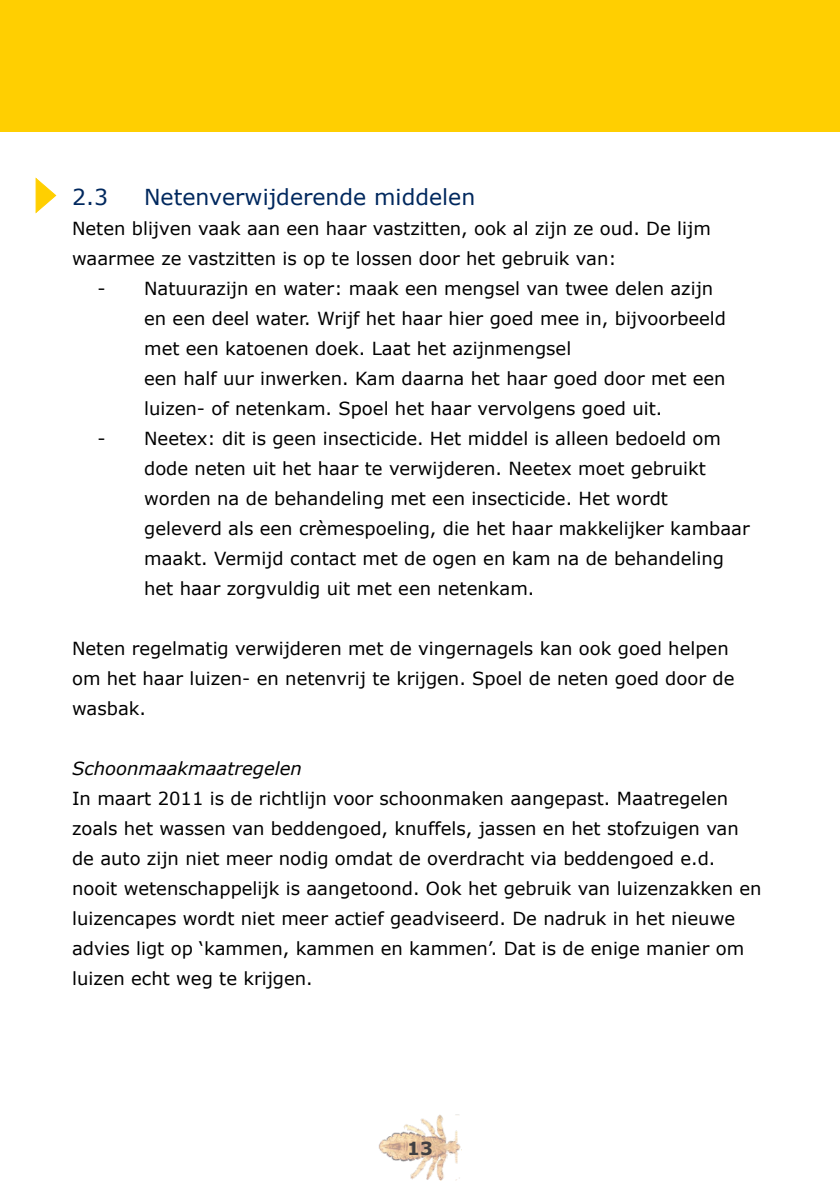
<style>
.page{position:relative;width:840px;height:1191px;background:#fff}
.page>*{position:absolute;margin:0;border:0;box-sizing:border-box;transform-origin:0 0}
.t1{font:22px "Verdana";color:#00285e}
.t2{font:18px/30px "Verdana";color:#000}
.t3{font:italic 18px "Verdana";color:#000}
.t4{font:700 18px "Verdana";color:#414042}
</style>
<div class="page">
<img style="left:379px;top:1114px;width:82px;height:66px">
<div style="left:0;top:0;width:839px;height:132px;background:#ffcf01"></div>
<svg style="left:35px;top:178px;width:22px;height:36px"></svg>
<p class="t1" style="left:72px;top:182px;width:37px">2.3</p>
<p class="t1" style="left:144px;top:182px;width:332px">Netenverwijderende middelen</p>
<p class="t2" style="left:72px;top:213px;width:640px">Neten blijven vaak aan een haar vastzitten, ook al zijn ze oud. De lijm waarmee ze vastzitten is op te lossen door het gebruik van:</p>
<p class="t2" style="left:144px;top:273px;width:583px;text-indent:-47px">- Natuurazijn en water: maak een mengsel van twee delen azijn en een deel water. Wrijf het haar hier goed mee in, bijvoorbeeld met een katoenen doek. Laat het azijnmengsel<br>een half uur inwerken. Kam daarna het haar goed door met een luizen- of netenkam. Spoel het haar vervolgens goed uit.</p>
<p class="t2" style="left:144px;top:423px;width:607px;text-indent:-47px">- Neetex: dit is geen insecticide. Het middel is alleen bedoeld om dode neten uit het haar te verwijderen. Neetex moet gebruikt worden na de behandeling met een insecticide. Het wordt geleverd als een crèmespoeling, die het haar makkelijker kambaar maakt. Vermijd contact met de ogen en kam na de behandeling het haar zorgvuldig uit met een netenkam.</p>
<p class="t2" style="left:72px;top:633px;width:663px">Neten regelmatig verwijderen met de vingernagels kan ook goed helpen om het haar luizen- en netenvrij te krijgen. Spoel de neten goed door de wasbak.</p>
<p class="t3" style="left:72px;top:756px;width:231px">Schoonmaakmaatregelen</p>
<p class="t2" style="left:72px;top:783px;width:690px">In maart 2011 is de richtlijn voor schoonmaken aangepast. Maatregelen zoals het wassen van beddengoed, knuffels, jassen en het stofzuigen van de auto zijn niet meer nodig omdat de overdracht via beddengoed e.d. nooit wetenschappelijk is aangetoond. Ook het gebruik van luizenzakken en luizencapes wordt niet meer actief geadviseerd. De nadruk in het nieuwe advies ligt op ‘kammen, kammen en kammen’. Dat is de enige manier om luizen echt weg te krijgen.</p>
<p class="t4" style="left:407px;top:1136px;width:27px">13</p>
</div>
